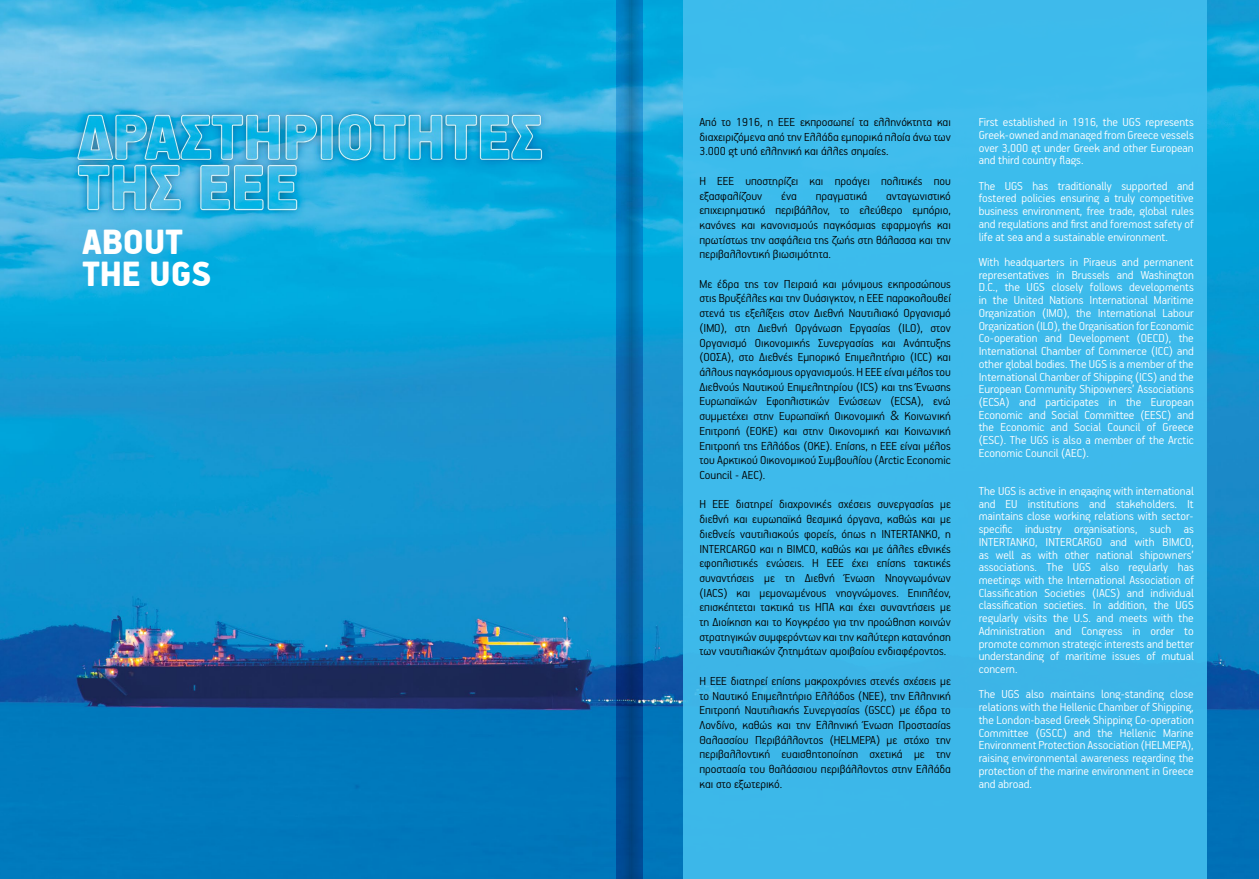
<style>
.page{position:relative;width:1259px;height:879px;background:#fff}
.page>*{position:absolute;margin:0;border:0;box-sizing:border-box;transform-origin:0 0}
.t1{font:900 39px/32px "PF Handbook Pro";letter-spacing:-.015em;color:#fff}
.t2{font:300 13px/12.7px "PF Handbook Pro";color:#fff;text-align:justify}
.t3{font:300 13px/14.7px "PF Handbook Pro";color:#000;text-align:justify}
.s1{font-family:"Avenir"}
</style>
<div class="page">
<img style="left:0;top:0;width:1259px;height:879px">
<div style="left:684px;top:0;width:523px;height:879px;background:#42beee"></div>
<svg style="left:616px;top:0;width:7px;height:879px;background:#0668b0"></svg>
<svg style="left:640px;top:0;width:3px;height:879px;background:#0569b1"></svg>
<svg style="left:623px;top:0;width:8px;height:879px;background:#0560a0"></svg>
<svg style="left:631px;top:0;width:9px;height:879px;background:#0560a0"></svg>
<h1 class="t1" style="left:82px;top:225px;width:131px">ABOUT<br>THE UGS</h1>
<p class="t3" style="left:699px;top:114px;width:253px">Από το 1916, η ΕΕΕ εκπροσωπεί τα ελληνόκτητα και διαχειριζόμενα από την Ελλάδα εμπορικά πλοία άνω των 3.000 gt υπό ελληνική και άλλες σημαίες.</p>
<p class="t3" style="left:699px;top:173px;width:253px">Η ΕΕΕ υποστηρίζει και προάγει πολιτικές που εξασφαλίζουν</p>
<p class="t3" style="left:699px;top:188px;width:253px;text-indent:187px">ανταγωνιστικό επιχειρηματικό περιβάλλον, το ελεύθερο εμπόριο, κανόνες και κανονισμούς παγκόσμιας εφαρμογής και πρωτίστως την ασφάλεια της ζωής στη θάλασσα και την περιβαλλοντική βιωσιμότητα.</p>
<p class="t3" style="left:699px;top:276px;width:253px">Με έδρα της τον Πειραιά και μόνιμους εκπροσώπους στις Βρυξέλλες και την Ουάσιγκτον, η ΕΕΕ παρακολουθεί στενά τις εξελίξεις στον Διεθνή Ναυτιλιακό Οργανισμό (IMO), στη Διεθνή Οργάνωση Εργασίας (ILO), στον Οργανισμό Οικονομικής Συνεργασίας και Ανάπτυξης (ΟΟΣΑ), στο Διεθνές Εμπορικό Επιμελητήριο (ICC) και άλλους παγκόσμιους οργανισμούς. Η ΕΕΕ είναι μέλος του Διεθνούς Ναυτικού Επιμελητηρίου (ICS) και της Ένωσης Ευρωπαϊκών Εφοπλιστικών Ενώσεων (ECSA), ενώ συμμετέχει στην Ευρωπαϊκή Οικονομική <span class="s1">&amp;</span> Κοινωνική Επιτροπή (ΕΟΚΕ) και στην Οικονομική και Κοινωνική Επιτροπή της Ελλάδος (ΟΚΕ). Επίσης, η ΕΕΕ είναι μέλος του Αρκτικού Οικονομικού Συμβουλίου (Arctic Economic Council - AEC).</p>
<p class="t3" style="left:699px;top:496px;width:253px">Η ΕΕΕ διατηρεί διαχρονικές σχέσεις συνεργασίας με διεθνή και ευρωπαϊκά θεσμικά όργανα, καθώς και με διεθνείς ναυτιλιακούς φορείς, όπως η INTERTANKO, η INTERCARGO και η BIMCO, καθώς και με άλλες εθνικές εφοπλιστικές ενώσεις. Η ΕΕΕ έχει επίσης τακτικές συναντήσεις με τη Διεθνή Ένωση Νηογνωμόνων (IACS) και μεμονωμένους νηογνώμονες. Επιπλέον, επισκέπτεται τακτικά τις ΗΠΑ και έχει συναντήσεις με τη Διοίκηση και το Κογκρέσο για την προώθηση κοινών στρατηγικών συμφερόντων και την καλύτερη κατανόηση των ναυτιλιακών ζητημάτων αμοιβαίου ενδιαφέροντος.</p>
<p class="t3" style="left:699px;top:673px;width:253px">Η ΕΕΕ διατηρεί επίσης μακροχρόνιες στενές σχέσεις με το Ναυτικό Επιμελητήριο Ελλάδος (ΝΕΕ), την Ελληνική Επιτροπή Ναυτιλιακής Συνεργασίας (GSCC) με έδρα το Λονδίνο, καθώς και την Ελληνική Ένωση Προστασίας Θαλασσίου Περιβάλλοντος (HELMEPA) με στόχο την περιβαλλοντική ευαισθητοποίηση σχετικά με την προστασία του θαλάσσιου περιβάλλοντος στην Ελλάδα και στο εξωτερικό.</p>
<p class="t3" style="left:781px;top:188px;width:17px">ένα</p>
<p class="t3" style="left:815px;top:188px;width:53px">πραγματικά</p>
<p class="t2" style="left:978px;top:115px;width:216px">First established in 1916, the UGS represents Greek-owned and managed from Greece vessels over 3,000 gt under Greek and other European and third country flags.</p>
<p class="t2" style="left:978px;top:179px;width:216px">The UGS has traditionally supported and fostered policies ensuring a truly competitive business environment, free trade, global rules and regulations and first and foremost safety of life at sea and a sustainable environment.</p>
<p class="t2" style="left:978px;top:255px;width:217px">With headquarters in Piraeus and permanent representatives in Brussels and Washington D.C., the UGS closely follows developments in the United Nations International Maritime Organization (IMO), the International Labour Organization (ILO), the Organisation for Economic Co-operation and Development (OECD), the International Chamber of Commerce (ICC) and other global bodies. The UGS is a member of the International Chamber of Shipping (ICS) and the European Community Shipowners’ Associations (ECSA) and participates in the European Economic and Social Committee (EESC) and the Economic and Social Council of Greece (ESC). The UGS is also a member of the Arctic Economic Council (AEC).</p>
<p class="t2" style="left:978px;top:484px;width:216px">The UGS is active in engaging with international and EU institutions and stakeholders. It maintains close working relations with sector&shy;specific industry organisations, such as INTERTANKO, INTERCARGO and with BIMCO, as well as with other national shipowners’ associations. The UGS also regularly has meetings with the International Association of Classification Societies (IACS) and individual classification societies. In addition, the UGS regularly visits the U.S. and meets with the Administration and Congress in order to promote common strategic interests and better understanding of maritime issues of mutual concern.</p>
<p class="t2" style="left:978px;top:687px;width:216px">The UGS also maintains long-standing close relations with the Hellenic Chamber of Shipping, the London-based Greek Shipping Co-operation Committee (GSCC) and the Hellenic Marine Environment Protection Association (HELMEPA), raising environmental awareness regarding the protection of the marine environment in Greece and abroad.</p>
</div>
